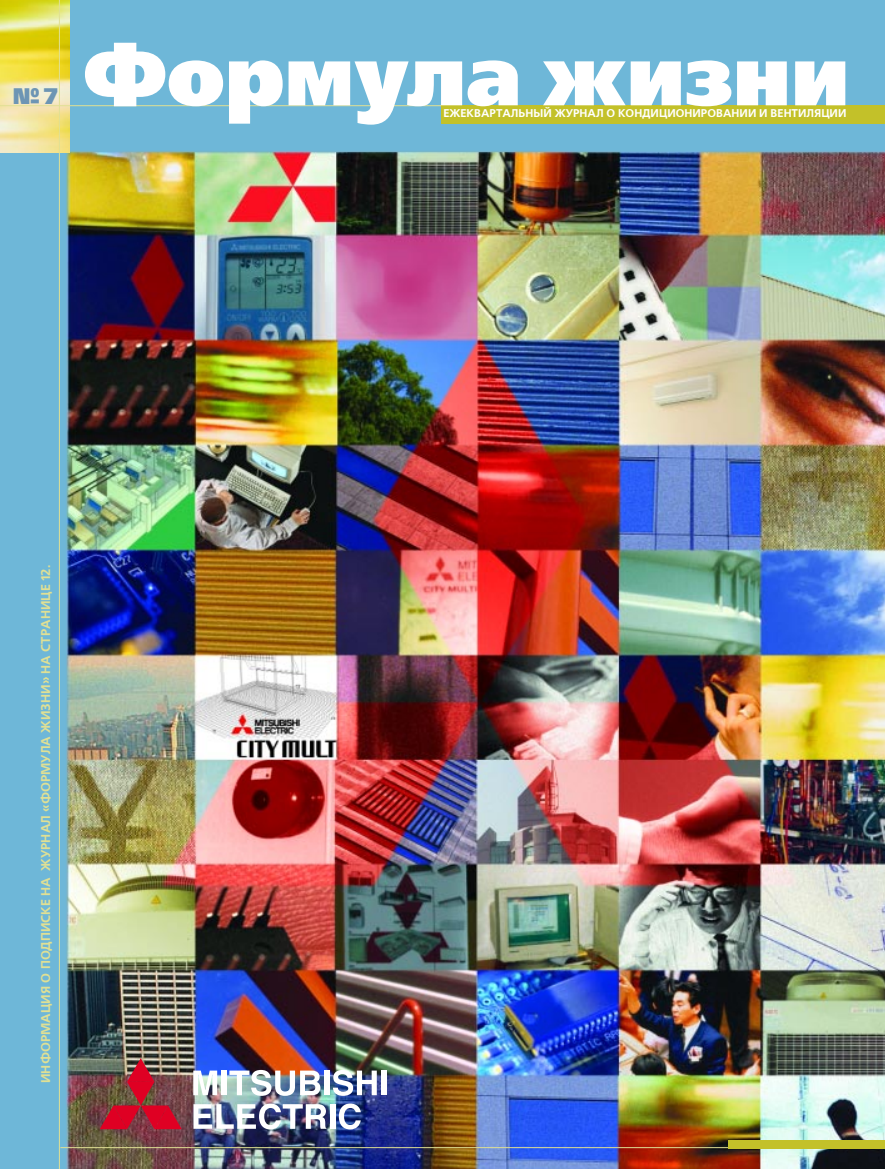
<style>
.page{position:relative;width:885px;height:1169px;background:#fff}
.page>*{position:absolute;margin:0;border:0;box-sizing:border-box;transform-origin:0 0}
.t1{font:83.75px "Free Set Black C";color:#fff}
.t2{font:22.5px "Free Set Black C";color:#6d95b4}
.t3{font:700 12.75px "Free Set C";color:#e0e094}
.t4{font:700 11.25px "Free Set C";color:#fff}
</style>
<div class="page">
<img style="left:0;top:0;width:885px;height:1169px">
<img style="left:0;top:0;width:69px;height:152px">
<hr style="left:0;top:105px;width:885px;height:1px;background:#e0e094">
<hr style="left:59px;top:0;width:1px;height:1169px;background:#e0e094">
<div style="left:441px;top:106px;width:444px;height:18px;background:#c3c129"></div>
<svg style="left:193px;top:1070px;width:24px;height:25px"></svg>
<div style="left:222px;top:1070px;width:5px;height:25px;background:#fff"></div>
<img style="left:229px;top:1070px;width:91px;height:26px">
<div style="left:324px;top:1070px;width:6px;height:25px;background:#fff"></div>
<svg style="left:333px;top:1070px;width:44px;height:26px"></svg>
<div style="left:381px;top:1070px;width:6px;height:25px;background:#fff"></div>
<img style="left:193px;top:1103px;width:133px;height:26px">
<div style="left:330px;top:1104px;width:5px;height:25px;background:#fff"></div>
<svg style="left:339px;top:1103px;width:22px;height:26px"></svg>
<img style="left:100px;top:1058px;width:82px;height:71px">
<hr style="left:60px;top:1147px;width:825px;height:1px;background:#e0e094">
<div style="left:729px;top:1140px;width:156px;height:8px;background:#c3c129"></div>
<h2 class="t2" style="left:13px;top:88px;width:48px">№7</h2>
<h1 class="t1" style="left:83px;top:46px;width:768px">Формула жизни</h1>
<p class="t4" style="left:443px;top:109px;width:405px">ЕЖЕКВАРТАЛЬНЫЙ ЖУРНАЛ О КОНДИЦИОНИРОВАНИИ И ВЕНТИЛЯЦИИ</p>
<p class="t3" style="left:41px;top:1083px;width:519px;rotate:-90deg">ИНФОРМАЦИЯ О ПОДПИСКЕ НА ЖУРНАЛ «ФОРМУЛА ЖИЗНИ» НА СТРАНИЦЕ 12.</p>
</div>
